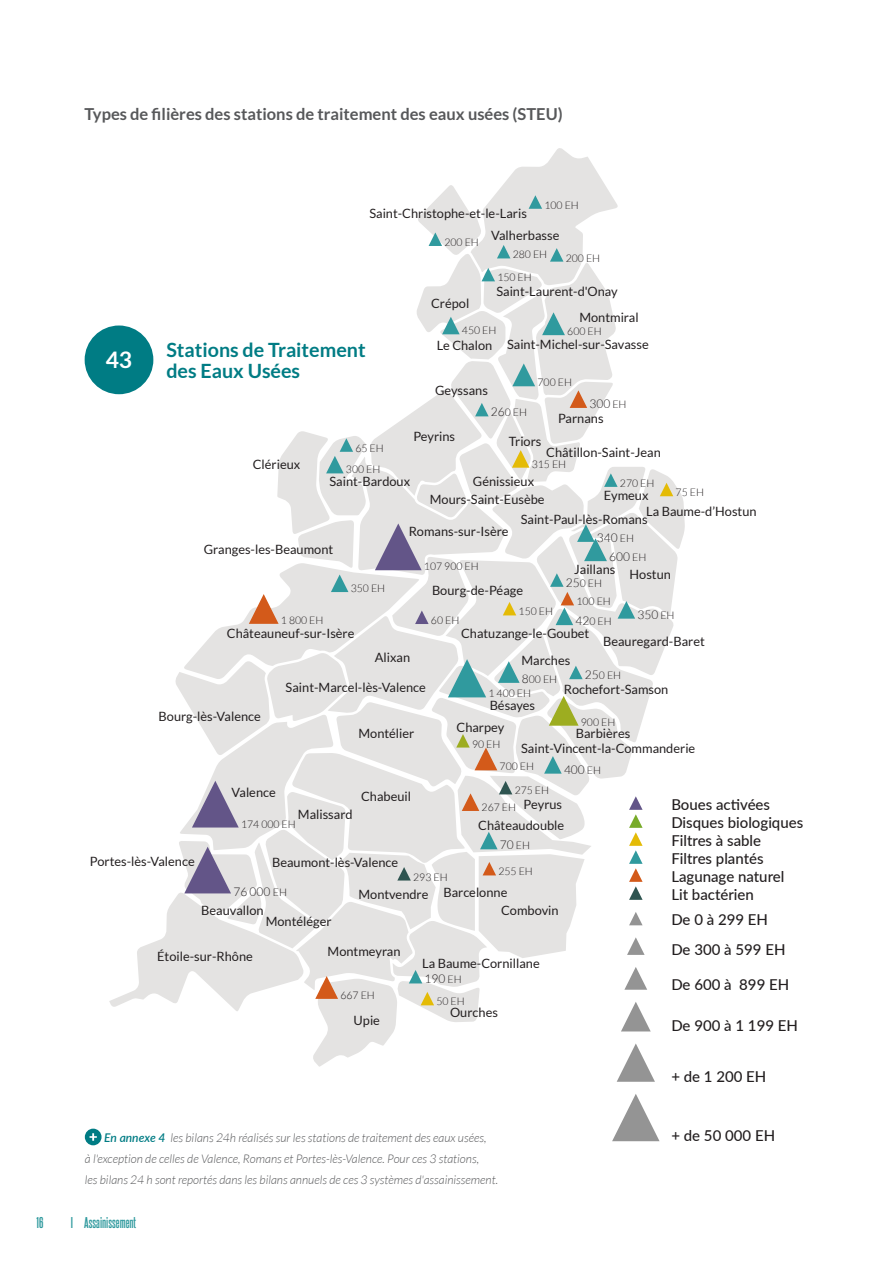
<style>
.page{position:relative;width:893px;height:1263px;background:#fff}
.page>*{position:absolute;margin:0;border:0;box-sizing:border-box;transform-origin:0 0}
.t1{font:700 22.8px "Lato";color:#fff}
.chiffre_clé{font:700 19.65px/21px "Lato";color:#007c84}
.Sous-sous-titres{font:700 16.5px "Lato";color:#57585a}
.Textes_Courants{font:500 15px/18px "Lato";color:#231f20}
.t2{font:700 13.5px "Steelfish Rg";color:#309a9e}
.t3{font:12.75px "Lato";color:#231f20}
.Textes{font:italic 300 12px/21px "Lato";color:#57585a}
.Texte_courant{font:300 12px "Lato";color:#231f20}
.Texte_courant-2{font:300 10.5px "Lato";color:#231f20}
.s1{font-size:12px}
.s2{font-size:10.5px}
.s3{font-weight:600;color:#007c84}
</style>
<div class="page">
<div style="left:85px;top:1128px;width:17px;height:17px;background:#007c84;border-radius:50%"></div>
<svg style="left:90px;top:1133px;width:7px;height:8px"></svg>
<div style="left:85px;top:325px;width:68px;height:69px;background:#007c84;border-radius:50%"></div>
<svg style="left:612px;top:1094px;width:48px;height:47px"></svg>
<svg style="left:109px;top:148px;width:576px;height:934px"></svg>
<p class="Sous-sous-titres" style="left:85px;top:104px;width:480px">Types de filières des stations de traitement des eaux usées (STEU)</p>
<p class="t3" style="left:369px;top:206px;width:159px">Saint-Christophe-et-le-Laris</p>
<p class="Texte_courant-2" style="left:544px;top:199px;width:36px">100 EH</p>
<p class="Texte_courant-2" style="left:444px;top:237px;width:36px">200 EH</p>
<p class="t3" style="left:431px;top:296px;width:40px">Crépol</p>
<p class="t3" style="left:491px;top:228px;width:70px">Valherbasse</p>
<p class="Texte_courant-2" style="left:513px;top:249px;width:36px">280 EH</p>
<p class="Texte_courant-2" style="left:566px;top:252px;width:36px">200 EH</p>
<p class="Texte_courant-2" style="left:497px;top:272px;width:36px">150 EH</p>
<p class="t3" style="left:496px;top:285px;width:123px">Saint-Laurent-d'Onay</p>
<p class="t3" style="left:579px;top:310px;width:61px">Montmiral</p>
<p class="t1" style="left:106px;top:346px;width:28px">43</p>
<p class="Texte_courant-2" style="left:462px;top:325px;width:36px">450 EH</p>
<p class="Texte_courant-2" style="left:567px;top:326px;width:36px">600 EH</p>
<p class="chiffre_clé" style="left:166px;top:339px;width:201px">Stations de Traitement des Eaux Usées</p>
<p class="t3" style="left:437px;top:339px;width:57px">Le Chalon</p>
<p class="t3" style="left:435px;top:383px;width:54px">Geyssans</p>
<p class="t3" style="left:507px;top:337px;width:143px">Saint-Michel-sur-Savasse</p>
<p class="Texte_courant-2" style="left:537px;top:377px;width:36px">700 EH</p>
<p class="Texte_courant-2" style="left:491px;top:407px;width:38px"><span class="s1">26</span>0 EH</p>
<p class="Texte_courant" style="left:589px;top:397px;width:39px">300 <span class="s2">EH</span></p>
<p class="t3" style="left:558px;top:411px;width:47px">Parnans</p>
<p class="t3" style="left:253px;top:457px;width:49px">Clérieux</p>
<p class="Texte_courant-2" style="left:355px;top:442px;width:30px">65 EH</p>
<p class="Texte_courant-2" style="left:346px;top:464px;width:36px">300 EH</p>
<p class="t3" style="left:413px;top:429px;width:43px">Peyrins</p>
<p class="t3" style="left:509px;top:435px;width:34px">Triors</p>
<p class="t3" style="left:546px;top:446px;width:116px">Châtillon-Saint-Jean</p>
<p class="Texte_courant-2" style="left:532px;top:458px;width:36px">315 EH</p>
<p class="t3" style="left:329px;top:474px;width:82px">Saint-Bardoux</p>
<p class="t3" style="left:473px;top:474px;width:63px">Génissieux</p>
<p class="Texte_courant-2" style="left:620px;top:477px;width:36px">270 EH</p>
<p class="Texte_courant-2" style="left:676px;top:487px;width:30px">75 EH</p>
<p class="t3" style="left:604px;top:489px;width:46px">Eymeux</p>
<p class="t3" style="left:430px;top:492px;width:116px">Mours-Saint-Eusèbe</p>
<p class="t3" style="left:646px;top:504px;width:112px">La Baume-d’Hostun</p>
<p class="t3" style="left:521px;top:512px;width:128px">Saint-Paul-lès-Romans</p>
<p class="t3" style="left:409px;top:524px;width:101px">Romans-sur-Isère</p>
<p class="Texte_courant" style="left:597px;top:531px;width:39px">340 <span class="s2">EH</span></p>
<p class="t3" style="left:204px;top:542px;width:131px">Granges-les-Beaumont</p>
<p class="Texte_courant-2" style="left:351px;top:583px;width:36px">350 EH</p>
<p class="Texte_courant-2" style="left:424px;top:561px;width:56px">107 900 EH</p>
<p class="t3" style="left:432px;top:583px;width:93px">Bourg-de-Péage</p>
<p class="Texte_courant" style="left:609px;top:550px;width:39px">600 <span class="s2">EH</span></p>
<p class="t3" style="left:574px;top:562px;width:43px">Jaillans</p>
<p class="Texte_courant-2" style="left:566px;top:577px;width:38px"><span class="s1">25</span>0 EH</p>
<p class="Texte_courant-2" style="left:576px;top:596px;width:36px">100 EH</p>
<p class="t3" style="left:630px;top:567px;width:43px">Hostun</p>
<p class="Texte_courant-2" style="left:281px;top:614px;width:44px">1 800 EH</p>
<p class="Texte_courant-2" style="left:431px;top:615px;width:30px">60 EH</p>
<p class="Texte_courant-2" style="left:519px;top:606px;width:36px">150 EH</p>
<p class="Texte_courant-2" style="left:575px;top:616px;width:38px"><span class="s1">42</span>0 EH</p>
<p class="Texte_courant" style="left:637px;top:608px;width:39px">350 <span class="s2">EH</span></p>
<p class="t3" style="left:227px;top:626px;width:129px">Châteauneuf-sur-Isère</p>
<p class="t3" style="left:461px;top:626px;width:130px">Chatuzange-le-Goubet</p>
<p class="t3" style="left:603px;top:634px;width:103px">Beauregard-Baret</p>
<p class="t3" style="left:159px;top:709px;width:104px">Bourg-lès-Valence</p>
<p class="t3" style="left:375px;top:651px;width:37px">Alixan</p>
<p class="t3" style="left:286px;top:680px;width:142px">Saint-Marcel-lès-Valence</p>
<p class="t3" style="left:358px;top:726px;width:57px">Montélier</p>
<p class="t3" style="left:521px;top:653px;width:50px">Marches</p>
<p class="Texte_courant-2" style="left:522px;top:673px;width:37px"><span class="s1">8</span>00 EH</p>
<p class="Texte_courant-2" style="left:488px;top:688px;width:44px">1 400 EH</p>
<p class="Texte_courant-2" style="left:585px;top:670px;width:38px"><span class="s1">25</span>0 EH</p>
<p class="t3" style="left:564px;top:682px;width:106px">Rochefort-Samson</p>
<p class="t3" style="left:490px;top:698px;width:47px">Bésayes</p>
<p class="t3" style="left:457px;top:720px;width:49px">Charpey</p>
<p class="t3" style="left:521px;top:742px;width:176px">Saint-Vincent-la-Commanderie</p>
<p class="Texte_courant-2" style="left:581px;top:716px;width:36px">900 EH</p>
<p class="t3" style="left:576px;top:727px;width:56px">Barbières</p>
<p class="Texte_courant-2" style="left:472px;top:738px;width:30px">90 EH</p>
<p class="t3" style="left:232px;top:785px;width:46px">Valence</p>
<p class="t3" style="left:298px;top:807px;width:56px">Malissard</p>
<p class="Texte_courant-2" style="left:241px;top:818px;width:56px">174 000 EH</p>
<p class="t3" style="left:361px;top:789px;width:51px">Chabeuil</p>
<p class="t3" style="left:90px;top:854px;width:106px">Portes-lès-Valence</p>
<p class="t3" style="left:272px;top:855px;width:128px">Beaumont-lès-Valence</p>
<p class="Texte_courant-2" style="left:413px;top:871px;width:36px">293 EH</p>
<p class="Texte_courant-2" style="left:500px;top:761px;width:36px">700 EH</p>
<p class="Texte_courant-2" style="left:482px;top:801px;width:36px">267 EH</p>
<p class="Texte_courant" style="left:564px;top:763px;width:39px">400 <span class="s2">EH</span></p>
<p class="Texte_courant-2" style="left:515px;top:785px;width:36px">275 EH</p>
<p class="t3" style="left:524px;top:797px;width:40px">Peyrus</p>
<p class="t3" style="left:478px;top:818px;width:88px">Châteaudouble</p>
<p class="Texte_courant" style="left:500px;top:838px;width:32px">70 <span class="s2">EH</span></p>
<p class="Texte_courant-2" style="left:498px;top:866px;width:36px">255 EH</p>
<p class="Texte_courant" style="left:233px;top:885px;width:55px">76 000 <span class="s2">EH</span></p>
<p class="t3" style="left:201px;top:903px;width:64px">Beauvallon</p>
<p class="t3" style="left:266px;top:914px;width:67px">Montéléger</p>
<p class="t3" style="left:358px;top:887px;width:72px">Montvendre</p>
<p class="t3" style="left:443px;top:885px;width:65px">Barcelonne</p>
<p class="t3" style="left:501px;top:904px;width:59px">Combovin</p>
<p class="t3" style="left:157px;top:950px;width:97px">Étoile-sur-Rhône</p>
<p class="t3" style="left:328px;top:944px;width:74px">Montmeyran</p>
<p class="Texte_courant-2" style="left:340px;top:989px;width:36px">667 EH</p>
<p class="t3" style="left:354px;top:1013px;width:28px">Upie</p>
<p class="t3" style="left:422px;top:956px;width:119px">La Baume-Cornillane</p>
<p class="Texte_courant" style="left:425px;top:973px;width:39px">190 <span class="s2">EH</span></p>
<p class="Texte_courant-2" style="left:436px;top:996px;width:30px">50 EH</p>
<p class="t3" style="left:450px;top:1005px;width:49px">Ourches</p>
<p class="Textes" style="left:85px;top:1128px;width:415px;text-indent:19px"><span class="s3">En annexe 4</span> les bilans 24h réalisés sur les stations de traitement des eaux usées,<br>à l'exception de celles de Valence, Romans et Portes-lès-Valence. Pour ces 3 stations,<br>les bilans 24 h sont reportés dans les bilans annuels de ces 3 systèmes d'assainissement.</p>
<p class="t2" style="left:36px;top:1213px;width:8px">16</p>
<p class="t2" style="left:71px;top:1213px;width:67px">I Assainissement</p>
<p class="Textes_Courants" style="left:671px;top:795px;width:133px">Boues activées<br>Disques biologiques</p>
<p class="Textes_Courants" style="left:671px;top:831px;width:91px">Filtres à sable</p>
<p class="Textes_Courants" style="left:671px;top:849px;width:94px">Filtres plantés</p>
<p class="Textes_Courants" style="left:671px;top:867px;width:115px">Lagunage naturel</p>
<p class="Textes_Courants" style="left:671px;top:885px;width:84px">Lit bactérien</p>
<p class="Textes_Courants" style="left:671px;top:910px;width:98px">De 0 à 299 EH</p>
<p class="Textes_Courants" style="left:671px;top:940px;width:116px">De 300 à 599 EH</p>
<p class="Textes_Courants" style="left:671px;top:975px;width:119px">De 600 à 899 EH</p>
<p class="Textes_Courants" style="left:671px;top:1016px;width:128px">De 900 à 1 199 EH</p>
<p class="Textes_Courants" style="left:671px;top:1067px;width:97px">+ de 1 200 EH</p>
<p class="Textes_Courants" style="left:671px;top:1126px;width:105px">+ de 50 000 EH</p>
</div>
